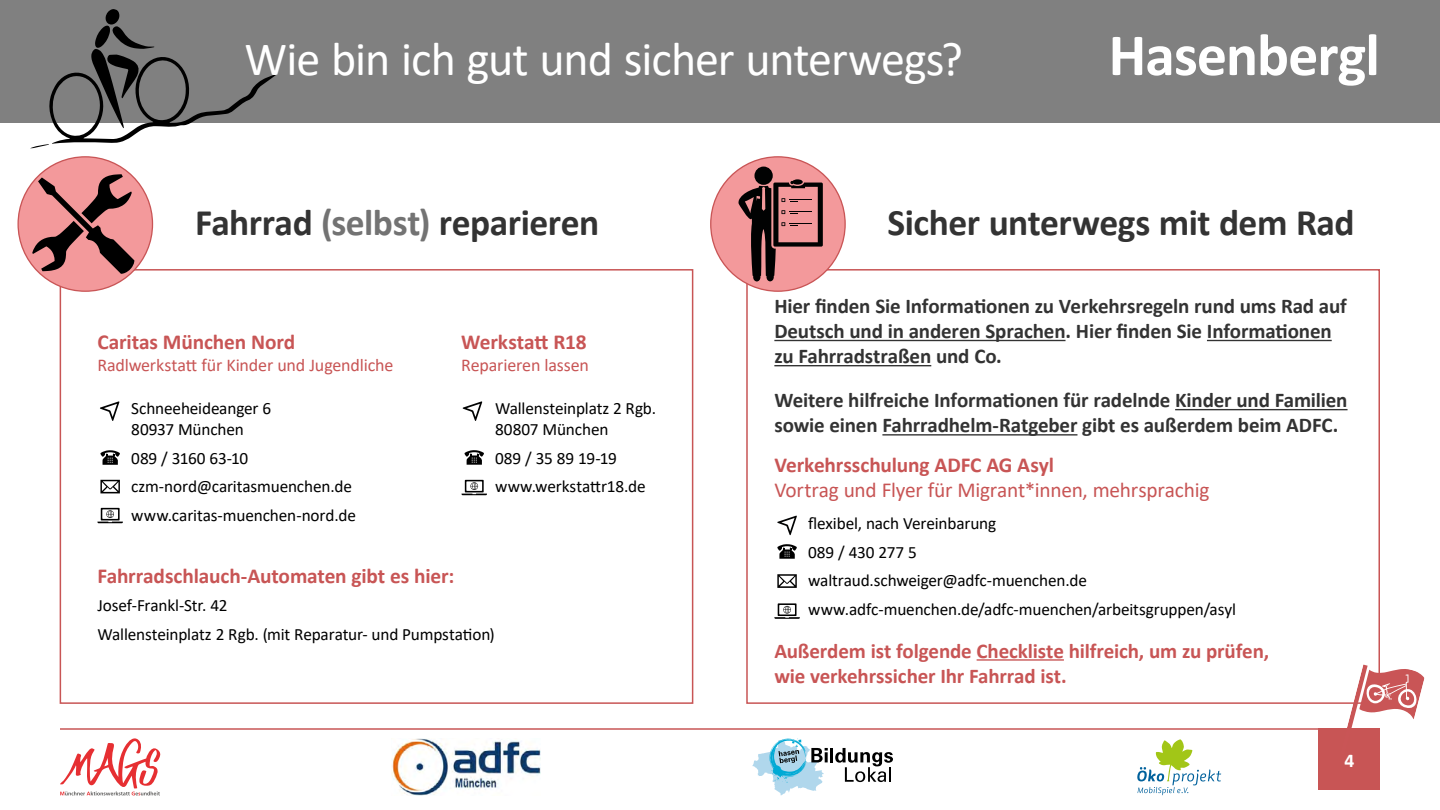
<style>
.page{position:relative;width:1440px;height:810px;background:#fff}
.page>*{position:absolute;margin:0;border:0;box-sizing:border-box;transform-origin:0 0}
.t1{font:700 60px "Calibri";letter-spacing:-.02em;color:#fff}
.t2{font:48px "Calibri";letter-spacing:-.02em;color:#fff}
.Kasten_Text{font:700 37.5px "Calibri";letter-spacing:-.015em;color:#333}
.Kasteb_Überschrift{font:700 21.38px "Calibri";letter-spacing:-.005em;color:#c85555}
.Kasteb_Überschrift-2{font:21.38px "Calibri";letter-spacing:-.01em;color:#c85555}
.Kasten_Text-2{font:700 21.38px "Calibri";letter-spacing:-.01em;color:#c85555}
.Kasten_Text-3{font:700 21px/25.2px "Calibri";letter-spacing:-.005em;color:#333}
.Kasten_Text-4{font:700 21px/25.2px "Calibri";letter-spacing:-.005em;color:#c85555}
.t3{font:700 19.5px "Calibri";color:#fff}
.Kasteb_Überschrift-3{font:18px "Calibri";letter-spacing:-.01em;color:#c85555}
.Kasten_Text-5{font:17.25px/28.5px "Calibri";letter-spacing:-.01em;color:#000}
.s1{color:#737373}
</style>
<div class="page">
<svg style="left:100px;top:480px;width:20px;height:13px"></svg>
<svg style="left:465px;top:450px;width:19px;height:15px"></svg>
<svg style="left:462px;top:480px;width:25px;height:15px"></svg>
<svg style="left:100px;top:401px;width:19px;height:20px"></svg>
<svg style="left:100px;top:450px;width:20px;height:15px"></svg>
<svg style="left:97px;top:508px;width:26px;height:15px"></svg>
<svg style="left:463px;top:401px;width:19px;height:20px"></svg>
<div style="left:60px;top:269px;width:633px;height:435px;border:2px solid #c85555"></div>
<div style="left:746px;top:269px;width:634px;height:435px;border:2px solid #c85555"></div>
<svg style="left:17px;top:156px;width:136px;height:136px"></svg>
<svg style="left:710px;top:156px;width:136px;height:136px"></svg>
<hr style="left:774px;top:340px;width:292px;height:1px;background:#333">
<hr style="left:1207px;top:340px;width:125px;height:1px;background:#333">
<hr style="left:774px;top:365px;width:157px;height:1px;background:#333">
<hr style="left:1175px;top:409px;width:173px;height:1px;background:#333">
<hr style="left:882px;top:434px;width:195px;height:2px;background:#333">
<hr style="left:977px;top:659px;width:87px;height:2px;background:#c85555">
<svg style="left:777px;top:516px;width:20px;height:19px"></svg>
<svg style="left:777px;top:574px;width:20px;height:14px"></svg>
<svg style="left:777px;top:544px;width:20px;height:15px"></svg>
<svg style="left:774px;top:603px;width:26px;height:16px"></svg>
<hr style="left:60px;top:728px;width:1320px;height:2px;background:#c85555">
<div style="left:1319px;top:729px;width:61px;height:61px;background:#c85555"></div>
<svg style="left:1137px;top:739px;width:84px;height:56px"></svg>
<svg style="left:752px;top:738px;width:76px;height:57px"></svg>
<hr style="left:830px;top:748px;width:3px;height:14px;background:#000">
<svg style="left:835px;top:748px;width:58px;height:34px"></svg>
<img style="left:392px;top:738px;width:149px;height:57px">
<svg style="left:60px;top:738px;width:100px;height:57px"></svg>
<svg style="left:1340px;top:665px;width:84px;height:63px"></svg>
<div style="left:0;top:0;width:1440px;height:123px;background:#808080"></div>
<svg style="left:30px;top:9px;width:247px;height:140px"></svg>
<p class="t2" style="left:244px;top:26px;width:720px">Wie bin ich gut und sicher unterwegs?</p>
<p class="t1" style="left:1109px;top:13px;width:273px">Hasenbergl</p>
<p class="Kasten_Text" style="left:195px;top:196px;width:405px">Fahrrad <span class="s1">(selbst)</span> reparieren</p>
<p class="Kasten_Text" style="left:887px;top:196px;width:469px">Sicher unterwegs mit dem Rad</p>
<p class="Kasteb_Überschrift" style="left:97px;top:327px;width:199px">Caritas München Nord</p>
<p class="Kasteb_Überschrift-3" style="left:97px;top:352px;width:298px">Radlwerkstatt für Kinder und Jugendliche</p>
<p class="Kasten_Text-5" style="left:131px;top:398px;width:142px;line-height:20.7px">Schneeheideanger 6<br>80937 München</p>
<p class="Kasten_Text-5" style="left:131px;top:443px;width:118px">089 / 3160 63-10</p>
<p class="Kasten_Text-5" style="left:131px;top:472px;width:222px">czm-nord@caritasmuenchen.de</p>
<p class="Kasten_Text-5" style="left:131px;top:500px;width:226px">www.caritas-muenchen-nord.de</p>
<p class="Kasteb_Überschrift" style="left:461px;top:327px;width:127px">Werkstatt R18</p>
<p class="Kasteb_Überschrift-3" style="left:461px;top:352px;width:129px">Reparieren lassen</p>
<p class="Kasten_Text-5" style="left:495px;top:394px;width:162px">Wallensteinplatz 2 Rgb.</p>
<p class="Kasten_Text-5" style="left:495px;top:415px;width:115px">80807 München</p>
<p class="Kasten_Text-5" style="left:495px;top:443px;width:123px">089 / 35 89 19-19</p>
<p class="Kasten_Text-5" style="left:495px;top:472px;width:152px">www.werkstattr18.de</p>
<p class="Kasten_Text-2" style="left:97px;top:560px;width:358px">Fahrradschlauch-Automaten gibt es hier:</p>
<p class="Kasten_Text-5" style="left:97px;top:591px;width:399px">Josef-Frankl-Str. 42<br>Wallensteinplatz 2 Rgb. (mit Reparatur- und Pumpstation)</p>
<p class="Kasten_Text-3" style="left:774px;top:293px;width:574px">Hier finden Sie Informationen zu Verkehrsregeln rund ums Rad auf<br>Deutsch und in anderen Sprachen. Hier finden Sie Informationen zu Fahrradstraßen und Co.</p>
<p class="Kasten_Text-3" style="left:774px;top:387px;width:575px">Weitere hilfreiche Informationen für radelnde Kinder und Familien sowie einen Fahrradhelm-Ratgeber gibt es außerdem beim ADFC.</p>
<p class="Kasteb_Überschrift" style="left:774px;top:449px;width:281px">Verkehrsschulung ADFC AG Asyl</p>
<p class="Kasteb_Überschrift-2" style="left:774px;top:475px;width:437px">Vortrag und Flyer für Migrant*innen, mehrsprachig</p>
<p class="Kasten_Text-5" style="left:808px;top:509px;width:190px">flexibel, nach Vereinbarung</p>
<p class="Kasten_Text-5" style="left:808px;top:537px;width:110px">089 / 430 277 5</p>
<p class="Kasten_Text-5" style="left:808px;top:566px;width:280px">waltraud.schweiger@adfc-muenchen.de</p>
<p class="Kasten_Text-5" style="left:808px;top:594px;width:429px">www.adfc-muenchen.de/adfc-muenchen/arbeitsgruppen/asyl</p>
<p class="Kasten_Text-4" style="left:774px;top:638px;width:496px">Außerdem ist folgende Checkliste hilfreich, um zu prüfen, wie verkehrssicher Ihr Fahrrad ist.</p>
<p class="t3" style="left:1344px;top:746px;width:11px">4</p>
</div>
